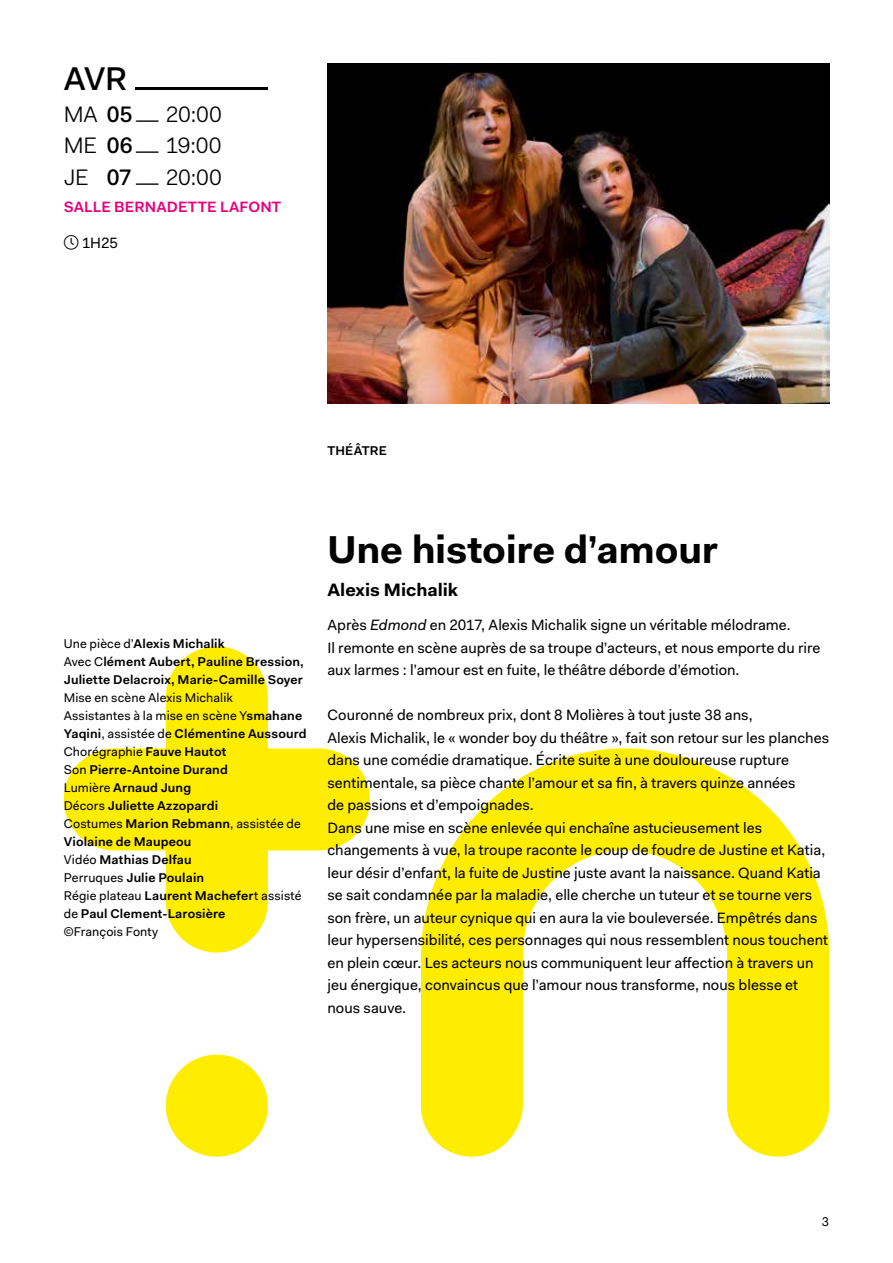
<style>
.page{position:relative;width:893px;height:1263px;background:#fff}
.page>*{position:absolute;margin:0;border:0;box-sizing:border-box;transform-origin:0 0}
.t1{font:700 39px "Fakt Pro";letter-spacing:-.005em;color:#000}
.t2{font:500 33px "Fakt Pro";color:#000}
.t3{font:500 33px "Fakt Pro";color:#000;scale:8.05 1}
.t4{font:22.5px/31.5px "Fakt Pro Blond";letter-spacing:-.005em;color:#000}
.t5{font:700 18px "Fakt Pro";color:#000}
.t6{font:15px/22.5px "Fakt Pro";letter-spacing:.005em;color:#000}
.t7{font:600 15px "Fakt Pro";letter-spacing:.01em;color:#e6007d}
.t8{font:600 12.75px/18px "Fakt Pro";letter-spacing:.01em;color:#000}
.t9{font:12.75px "Fakt Pro";color:#000}
.s1{font-family:"Fakt Pro";font-weight:500}
.s2{font-weight:400}
.s3{font-style:italic}
</style>
<div class="page">
<div style="left:166px;top:1054px;width:102px;height:103px;background:#ffed00;border-radius:50%"></div>
<div style="left:64px;top:748px;width:306px;height:102px;background:#ffed00;border-radius:51px"></div>
<div style="left:166px;top:646px;width:102px;height:306px;background:#ffed00;border-radius:51px"></div>
<svg style="left:421px;top:748px;width:408px;height:409px;fill:#ffed00"></svg>
<img style="left:327px;top:64px;width:502px;height:340px">
<h2 class="t2" style="left:64px;top:57px;width:65px">AVR</h2>
<h3 class="t4" style="left:64px;top:98px;width:160px">MA <span class="s1">05</span> _ 20:00</h3>
<h2 class="t3" style="left:135px;top:51px;width:18px">_</h2>
<h3 class="t4" style="left:64px;top:129px;width:160px">ME <span class="s1">06</span> _ 19:00<br>JE <span class="s1">07</span> _ 20:00</h3>
<p class="t7" style="left:64px;top:196px;width:219px">SALLE BERNADETTE LAFONT</p>
<p class="t6" style="left:82px;top:231px;width:37px">1H25</p>
<p class="t8" style="left:327px;top:441px;width:61px">THÉÂTRE</p>
<p class="t8" style="left:64px;top:635px;width:242px"><span class="s2">Une pièce d’</span>Alexis Michalik<br><span class="s2">Avec C</span>lément Aubert, Pauline Bression,<br>Juliette Delacroix, Marie-Camille Soyer</p>
<p class="t8" style="left:64px;top:689px;width:244px"><span class="s2">Mise en scène Alexis Michalik<br>Assistantes à la mise en scène Y</span>smahane<br>Yaqini<span class="s2">, assistée de</span> Clémentine Aussourd<br><span class="s2">Chorégraphie</span> Fauve Hautot<br><span class="s2">Son</span> Pierre-Antoine Durand<br><span class="s2">Lumière</span> Arnaud Jung<br><span class="s2">Décors</span> Juliette Azzopardi<br><span class="s2">Costumes</span> Marion Rebmann<span class="s2">, assistée de<br></span>Violaine de Maupeou<br><span class="s2">Vidéo</span> Mathias Delfau<br><span class="s2">Perruques</span> Julie Poulain<br><span class="s2">Régie plateau</span> Laurent Machefer<span class="s2">t assisté de</span> Paul Clement-Larosière<br><span class="s2">©François Fonty</span></p>
<h1 class="t1" style="left:327px;top:523px;width:392px">Une histoire d’amour</h1>
<p class="t5" style="left:327px;top:578px;width:132px">Alexis Michalik</p>
<p class="t6" style="left:327px;top:614px;width:494px">Après <span class="s3">Edmond</span> en 2017, Alexis Michalik signe un véritable mélodrame.<br>Il remonte en scène auprès de sa troupe d’acteurs, et nous emporte du rire aux larmes : l’amour est en fuite, le théâtre déborde d’émotion.</p>
<p class="t6" style="left:327px;top:704px;width:503px">Couronné de nombreux prix, dont 8 Molières à tout juste 38 ans,<br>Alexis Michalik, le « wonder boy du théâtre », fait son retour sur les planches dans une comédie dramatique. Écrite suite à une douloureuse rupture sentimentale, sa pièce chante l’amour et sa fin, à travers quinze années<br>de passions et d’empoignades.<br>Dans une mise en scène enlevée qui enchaîne astucieusement les changements à vue, la troupe raconte le coup de foudre de Justine et Katia, leur désir d’enfant, la fuite de Justine juste avant la naissance. Quand Katia se sait condamnée par la maladie, elle cherche un tuteur et se tourne vers son frère, un auteur cynique qui en aura la vie bouleversée. Empêtrés dans leur hypersensibilité, ces personnages qui nous ressemblent nous touchent en plein cœur. Les acteurs nous communiquent leur affection à travers un jeu énergique, convaincus que l’amour nous transforme, nous blesse et nous sauve.</p>
<p class="t9" style="left:822px;top:1213px;width:9px">3</p>
</div>
